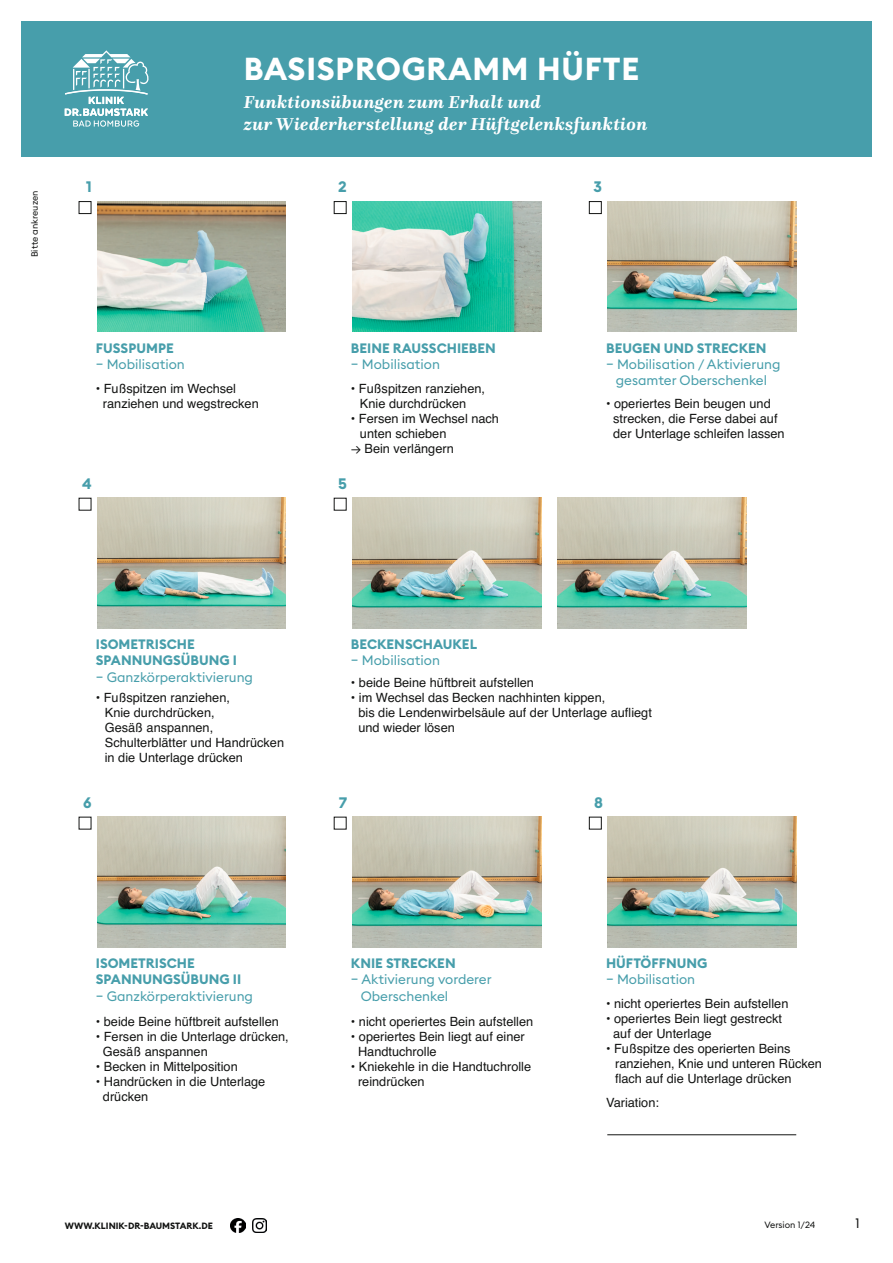
<style>
.page{position:relative;width:893px;height:1263px;background:#fff}
.page>*{position:absolute;margin:0;border:0;box-sizing:border-box;transform-origin:0 0}
._01_Bold_28pt{font:700 31.35px "Euclid Square";letter-spacing:.025em;color:#fff}
._01_Bold_28pt-2{font:italic 700 18px "Questa";letter-spacing:.025em;color:#fff}
.t1{font:700 15px "Euclid Square";color:#479eab}
.t2{font:13.5px "Euclid Square";color:#479eab}
.t3{font:700 13.5px "Euclid Square";color:#479eab}
.t4{font:13.5px "Euclid Square";color:#131413}
.t5{font:12.75px/15px "Helvetica";color:#131413}
.t6{font:700 9px "Euclid Square";color:#131413}
.t7{font:9px "Euclid Square";color:#131413}
.s1{font-family:"Euclid Square"}
</style>
<div class="page">
<div style="left:21px;top:21px;width:851px;height:136px;background:#479eab"></div>
<svg style="left:65px;top:50px;width:84px;height:77px"></svg>
<img style="left:252px;top:1218px;width:14px;height:14px">
<img style="left:231px;top:1218px;width:14px;height:14px">
<img style="left:97px;top:201px;width:189px;height:130px">
<img style="left:97px;top:498px;width:189px;height:130px">
<img style="left:97px;top:817px;width:189px;height:130px">
<img style="left:352px;top:201px;width:189px;height:130px">
<img style="left:352px;top:498px;width:189px;height:130px">
<img style="left:352px;top:817px;width:189px;height:130px">
<img style="left:607px;top:201px;width:189px;height:130px">
<img style="left:607px;top:817px;width:189px;height:130px">
<div style="left:79px;top:201px;width:12px;height:13px;border:1px solid #131413"></div>
<div style="left:334px;top:201px;width:13px;height:13px;border:1px solid #131413"></div>
<div style="left:589px;top:201px;width:13px;height:13px;border:1px solid #131413"></div>
<div style="left:589px;top:817px;width:13px;height:12px;border:1px solid #131413"></div>
<img style="left:557px;top:498px;width:189px;height:130px">
<hr style="left:607px;top:1134px;width:189px;height:1px;background:#131413">
<p class="t7" style="left:29px;top:257px;width:68px;rotate:-90deg">Bitte ankreuzen</p>
<p class="t1" style="left:86px;top:177px;width:7px">1</p>
<p class="_01_Bold_28pt" style="left:244px;top:49px;width:397px">BASISPROGRAMM HÜFTE</p>
<p class="_01_Bold_28pt-2" style="left:244px;top:91px;width:298px">Funktionsübungen zum Erhalt und</p>
<p class="_01_Bold_28pt-2" style="left:244px;top:113px;width:405px">zur Wiederherstellung der Hüftgelenksfunktion</p>
<p class="t1" style="left:338px;top:177px;width:10px">2</p>
<p class="t1" style="left:594px;top:177px;width:10px">3</p>
<p class="t3" style="left:96px;top:339px;width:79px">FUSSPUMPE</p>
<p class="t2" style="left:96px;top:355px;width:91px">– Mobilisation</p>
<p class="t3" style="left:351px;top:339px;width:146px">BEINE RAUSSCHIEBEN</p>
<p class="t2" style="left:351px;top:355px;width:91px">– Mobilisation</p>
<p class="t5" style="left:96px;top:381px;width:142px">• Fußspitzen im Wechsel</p>
<p class="t5" style="left:103px;top:396px;width:157px">ranziehen und wegstrecken</p>
<p class="t5" style="left:351px;top:381px;width:136px">• Fußspitzen ranziehen,</p>
<p class="t5" style="left:360px;top:396px;width:108px">Knie durchdrücken</p>
<p class="t5" style="left:351px;top:411px;width:150px">• Fersen im Wechsel nach</p>
<p class="t5" style="left:360px;top:426px;width:88px">unten schieben</p>
<p class="t5" style="left:351px;top:441px;width:104px"><span class="s1">→</span> Bein verlängern</p>
<p class="t1" style="left:82px;top:474px;width:11px">4</p>
<p class="t1" style="left:338px;top:474px;width:10px">5</p>
<p class="t3" style="left:606px;top:339px;width:162px">BEUGEN UND STRECKEN</p>
<p class="t2" style="left:606px;top:355px;width:176px">– Mobilisation / Aktivierung</p>
<p class="t2" style="left:616px;top:372px;width:153px">gesamter Oberschenkel</p>
<p class="t5" style="left:606px;top:396px;width:173px;text-align:center">• operiertes Bein beugen und strecken, die Ferse dabei auf</p>
<p class="t5" style="left:613px;top:426px;width:173px">der Unterlage schleifen lassen</p>
<p class="t3" style="left:96px;top:636px;width:100px">ISOMETRISCHE</p>
<p class="t3" style="left:96px;top:652px;width:143px">SPANNUNGSÜBUNG I</p>
<p class="t2" style="left:96px;top:668px;width:159px">– Ganzkörperaktivierung</p>
<p class="t5" style="left:96px;top:690px;width:136px">• Fußspitzen ranziehen,</p>
<p class="t5" style="left:105px;top:705px;width:111px">Knie durchdrücken,</p>
<p class="t5" style="left:105px;top:720px;width:110px">Gesäß anspannen,</p>
<p class="t5" style="left:105px;top:735px;width:181px">Schulterblätter und Handrücken in die Unterlage drücken</p>
<p class="t1" style="left:83px;top:793px;width:10px">6</p>
<p class="t3" style="left:351px;top:636px;width:128px">BECKENSCHAUKEL</p>
<p class="t2" style="left:351px;top:652px;width:91px">– Mobilisation</p>
<p class="t5" style="left:351px;top:675px;width:185px">• beide Beine hüftbreit aufstellen</p>
<p class="t5" style="left:351px;top:690px;width:256px">• im Wechsel das Becken nachhinten kippen,</p>
<p class="t5" style="left:358px;top:705px;width:295px">bis die Lendenwirbelsäule auf der Unterlage aufliegt</p>
<p class="t5" style="left:358px;top:720px;width:98px">und wieder lösen</p>
<p class="t1" style="left:339px;top:793px;width:10px">7</p>
<p class="t1" style="left:594px;top:793px;width:10px">8</p>
<p class="t3" style="left:96px;top:955px;width:100px">ISOMETRISCHE</p>
<p class="t3" style="left:96px;top:971px;width:147px">SPANNUNGSÜBUNG II</p>
<p class="t2" style="left:96px;top:987px;width:159px">– Ganzkörperaktivierung</p>
<p class="t5" style="left:96px;top:1014px;width:185px">• beide Beine hüftbreit aufstellen</p>
<p class="t5" style="left:103px;top:1029px;width:187px;text-indent:-7px">• Fersen in die Unterlage drücken,<br>Gesäß anspannen</p>
<p class="t5" style="left:96px;top:1059px;width:143px">• Becken in Mittelposition</p>
<p class="t5" style="left:96px;top:1074px;width:171px">• Handrücken in die Unterlage</p>
<p class="t5" style="left:103px;top:1089px;width:47px">drücken</p>
<p class="t6" style="left:65px;top:1220px;width:150px">WWW.KLINIK-DR-BAUMSTARK.DE</p>
<p class="t3" style="left:351px;top:955px;width:106px">KNIE STRECKEN</p>
<p class="t2" style="left:351px;top:971px;width:142px">– Aktivierung vorderer</p>
<p class="t2" style="left:361px;top:987px;width:89px">Oberschenkel</p>
<p class="t5" style="left:351px;top:1014px;width:184px">• nicht operiertes Bein aufstellen</p>
<p class="t5" style="left:358px;top:1029px;width:168px;text-indent:-7px">• operiertes Bein liegt auf einer<br>Handtuchrolle</p>
<p class="t5" style="left:358px;top:1059px;width:175px;text-indent:-7px">• Kniekehle in die Handtuchrolle reindrücken</p>
<p class="t3" style="left:606px;top:955px;width:103px">HÜFTÖFFNUNG</p>
<p class="t2" style="left:606px;top:971px;width:91px">– Mobilisation</p>
<p class="t5" style="left:606px;top:996px;width:184px">• nicht operiertes Bein aufstellen</p>
<p class="t5" style="left:613px;top:1011px;width:170px;text-indent:-7px">• operiertes Bein liegt gestreckt auf der Unterlage</p>
<p class="t5" style="left:606px;top:1041px;width:186px">• Fußspitze des operierten Beins</p>
<p class="t5" style="left:615px;top:1056px;width:208px">ranziehen, Knie und unteren Rücken</p>
<p class="t5" style="left:615px;top:1071px;width:178px">flach auf die Unterlage drücken</p>
<p class="t5" style="left:606px;top:1095px;width:54px">Variation:</p>
<p class="t7" style="left:764px;top:1219px;width:53px">Version 1/24</p>
<p class="t4" style="left:855px;top:1215px;width:6px">1</p>
</div>
